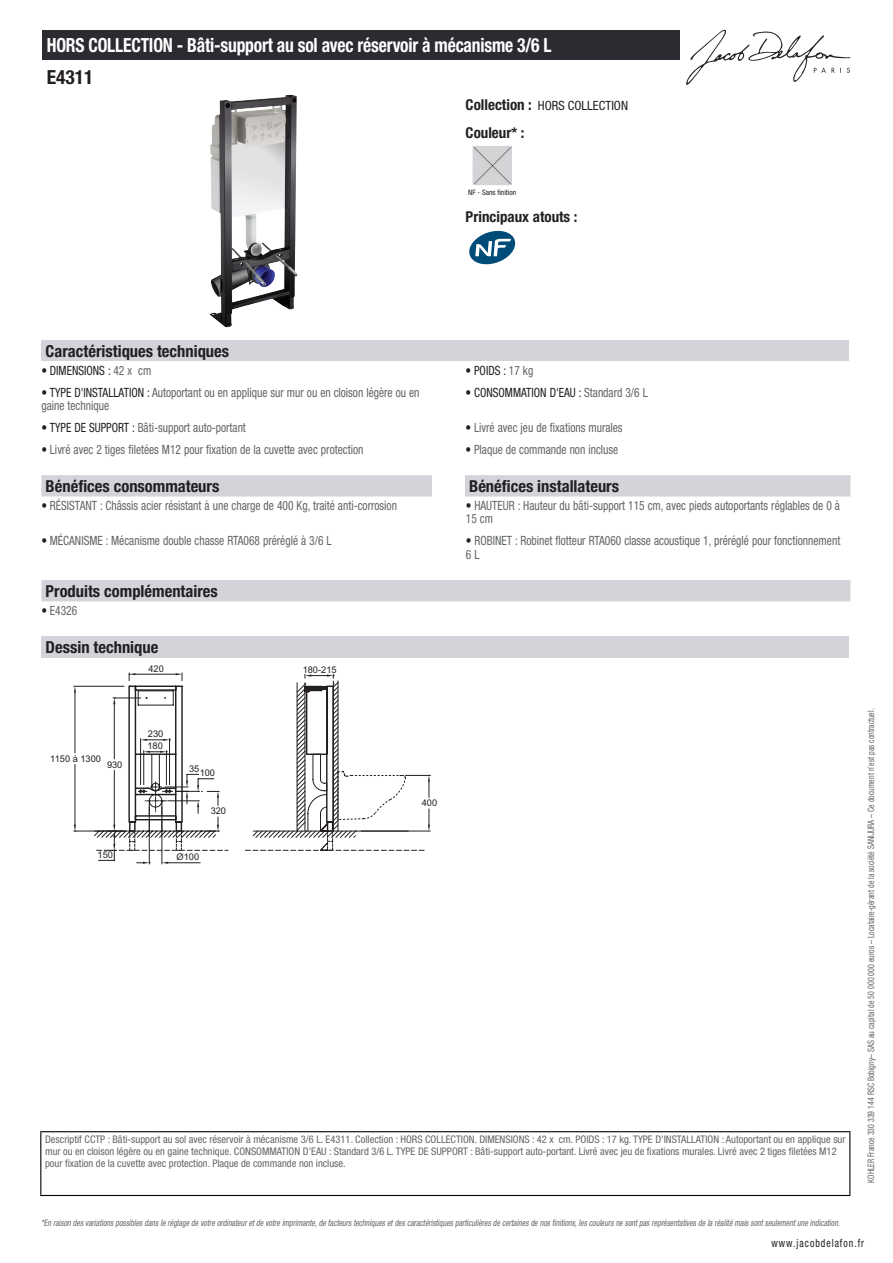
<style>
.page{position:relative;width:893px;height:1263px;background:#fff}
.page>*{position:absolute;margin:0;border:0;box-sizing:border-box;transform-origin:0 0}
.t1{font:700 condensed 19.5px "Helvetica Neue LT Std";letter-spacing:-.01em;color:#fff;scale:.9 1}
.t2{font:700 condensed 19.5px "Helvetica Neue LT Std";color:#231f20}
.t3{font:700 condensed 16.5px "Helvetica Neue LT Std";color:#231f20}
.t4{font:700 condensed 15px "Helvetica Neue LT Std";color:#231f20}
.t5{font:condensed 12.75px/13.5px "Helvetica Neue LT Std";color:#626568;scale:.9 1}
.t6{font:condensed 12.75px "Helvetica Neue LT Std";color:#231f20;scale:.9 1}
.t7{font:condensed 12.75px "Helvetica Neue LT Std";color:#231f20}
.t8{font:condensed 11.25px "Helvetica Neue LT Std";letter-spacing:.1em;color:#231f20;scale:.87 1}
.t9{font:condensed 10.5px/12px "Helvetica Neue LT Std";color:#626568}
.t10{font:9.3px "Arial";color:#231f20}
.t11{font:italic condensed 9px "Helvetica Neue LT Std";color:#626568;scale:.87 1}
.t12{font:condensed 9px "Helvetica Neue LT Std";color:#626568;scale:.87 1}
.t13{font:condensed 7.5px "Helvetica Neue LT Std";color:#231f20}
.s1{font-weight:700;font-size:15px}
.s2{color:#626568}
.s3{color:#231f20}
</style>
<div class="page">
<svg style="left:686px;top:30px;width:164px;height:55px"></svg>
<img style="left:209px;top:95px;width:89px;height:232px">
<img style="left:475px;top:148px;width:35px;height:35px">
<div style="left:473px;top:146px;width:39px;height:39px;border:1px solid #d3d4da"></div>
<svg style="left:469px;top:231px;width:46px;height:33px"></svg>
<div style="left:41px;top:340px;width:808px;height:21px;background:#d3d4da"></div>
<div style="left:41px;top:475px;width:809px;height:21px;background:#d3d4da"></div>
<div style="left:432px;top:475px;width:33px;height:21px;background:#fff"></div>
<div style="left:41px;top:580px;width:809px;height:21px;background:#d3d4da"></div>
<div style="left:41px;top:636px;width:808px;height:21px;background:#d3d4da"></div>
<hr style="left:74px;top:686px;width:50px;height:1px;background:#231f20">
<hr style="left:74px;top:831px;width:49px;height:1px;background:#231f20">
<hr style="left:75px;top:692px;width:1px;height:61px;background:#231f20">
<hr style="left:75px;top:764px;width:1px;height:61px;background:#231f20">
<svg style="left:74px;top:686px;width:2px;height:6px"></svg>
<svg style="left:74px;top:825px;width:2px;height:7px"></svg>
<svg style="left:94px;top:673px;width:336px;height:191px"></svg>
<div style="left:43px;top:30px;width:637px;height:30px;background:#2a2c32"></div>
<hr style="left:40px;top:1131px;width:810px;height:1px;background:#040503">
<hr style="left:40px;top:1132px;width:1px;height:63px;background:#040503">
<hr style="left:849px;top:1132px;width:1px;height:63px;background:#040503">
<hr style="left:40px;top:1195px;width:810px;height:1px;background:#040503">
<h1 class="t1" style="left:47px;top:33px;width:562px">HORS COLLECTION - Bâti-support au sol avec réservoir à mécanisme 3/6 L</h1>
<h1 class="t2" style="left:47px;top:65px;width:48px">E4311</h1>
<p class="t7" style="left:466px;top:98px;width:164px"><span class="s1">Collection :</span> HORS COLLECTION</p>
<p class="t4" style="left:466px;top:123px;width:60px">Couleur* :</p>
<p class="t13" style="left:468px;top:188px;width:49px">NF - Sans finition</p>
<p class="t4" style="left:466px;top:208px;width:113px">Principaux atouts :</p>
<p class="t3" style="left:46px;top:341px;width:185px">Caractéristiques techniques</p>
<p class="t6" style="left:41px;top:363px;width:124px">• DIMENSIONS : <span class="s2">42 x cm</span></p>
<p class="t6" style="left:466px;top:363px;width:77px">• POIDS : <span class="s2">17 kg</span></p>
<p class="t5" style="left:41px;top:385px;width:422px"><span class="s3">• TYPE D'INSTALLATION :</span> Autoportant ou en applique sur mur ou en cloison légère ou en gaine technique</p>
<p class="t6" style="left:466px;top:385px;width:204px">• CONSOMMATION D'EAU : <span class="s2">Standard 3/6 L</span></p>
<p class="t5" style="left:41px;top:421px;width:229px"><span class="s3">• TYPE DE SUPPORT :</span> Bâti-support auto-portant</p>
<p class="t5" style="left:466px;top:421px;width:176px"><span class="s3">•</span> Livré avec jeu de fixations murales</p>
<p class="t5" style="left:41px;top:442px;width:359px"><span class="s3">•</span> Livré avec 2 tiges filetées M12 pour fixation de la cuvette avec protection</p>
<p class="t5" style="left:466px;top:442px;width:171px"><span class="s3">•</span> Plaque de commande non incluse</p>
<p class="t3" style="left:46px;top:476px;width:175px">Bénéfices consommateurs</p>
<p class="t3" style="left:469px;top:476px;width:151px">Bénéfices installateurs</p>
<p class="t5" style="left:41px;top:498px;width:397px"><span class="s3">•</span> RÉSISTANT : Châssis acier résistant à une charge de 400 Kg, traité anti-corrosion</p>
<p class="t5" style="left:466px;top:498px;width:417px"><span class="s3">•</span> HAUTEUR : Hauteur du bâti-support 115 cm, avec pieds autoportants réglables de 0 à<br>15 cm</p>
<p class="t5" style="left:41px;top:534px;width:324px"><span class="s3">•</span> MÉCANISME : Mécanisme double chasse RTA068 préréglé à 3/6 L</p>
<p class="t5" style="left:466px;top:534px;width:417px"><span class="s3">•</span> ROBINET : Robinet flotteur RTA060 classe acoustique 1, préréglé pour fonctionnement<br>6 L</p>
<p class="t3" style="left:46px;top:581px;width:174px">Produits complémentaires</p>
<p class="t5" style="left:41px;top:603px;width:41px"><span class="s3">•</span> E4326</p>
<p class="t3" style="left:46px;top:637px;width:114px">Dessin technique</p>
<p class="t10" style="left:148px;top:662px;width:17px">420</p>
<p class="t10" style="left:303px;top:664px;width:35px">180-215</p>
<p class="t10" style="left:148px;top:728px;width:17px">230</p>
<p class="t10" style="left:50px;top:752px;width:52px">1150 à 1300</p>
<p class="t10" style="left:107px;top:758px;width:17px">930</p>
<p class="t10" style="left:147px;top:740px;width:17px">180</p>
<p class="t10" style="left:189px;top:762px;width:12px">35</p>
<p class="t10" style="left:200px;top:767px;width:17px">100</p>
<p class="t10" style="left:211px;top:805px;width:17px">320</p>
<p class="t10" style="left:98px;top:848px;width:17px">150</p>
<p class="t10" style="left:177px;top:851px;width:24px">Ø100</p>
<p class="t10" style="left:422px;top:797px;width:17px">400</p>
<p class="t9" style="left:45px;top:1134px;width:802px">Descriptif CCTP : Bâti-support au sol avec réservoir à mécanisme 3/6 L. E4311. Collection : HORS COLLECTION. DIMENSIONS : 42 x cm. POIDS : 17 kg. TYPE D'INSTALLATION : Autoportant ou en applique sur mur ou en cloison légère ou en gaine technique. CONSOMMATION D'EAU : Standard 3/6 L. TYPE DE SUPPORT : Bâti-support auto-portant. Livré avec jeu de fixations murales. Livré avec 2 tiges filetées M12 pour fixation de la cuvette avec protection. Plaque de commande non incluse.</p>
<p class="t12" style="left:866px;top:1183px;width:547px;rotate:-90deg">KOHLER France 330 339 144 RSC Bobigny– SAS au capital de 50 000 000 euros – Locataire-gérant de la société SANIJURA – Ce document n’est pas contractuel.</p>
<p class="t11" style="left:41px;top:1217px;width:922px">*En raison desvariationspossiblesdansle réglage de votre ordinateuretde votre imprimante,de facteurstechniquesetdescaractéristiquesparticulièresde certainesde nosfinitions,lescouleursne sontpasreprésentativesde la réalité maissontseulementune indication.</p>
<p class="t8" style="left:772px;top:1237px;width:108px">www.jacobdelafon.fr</p>
</div>
